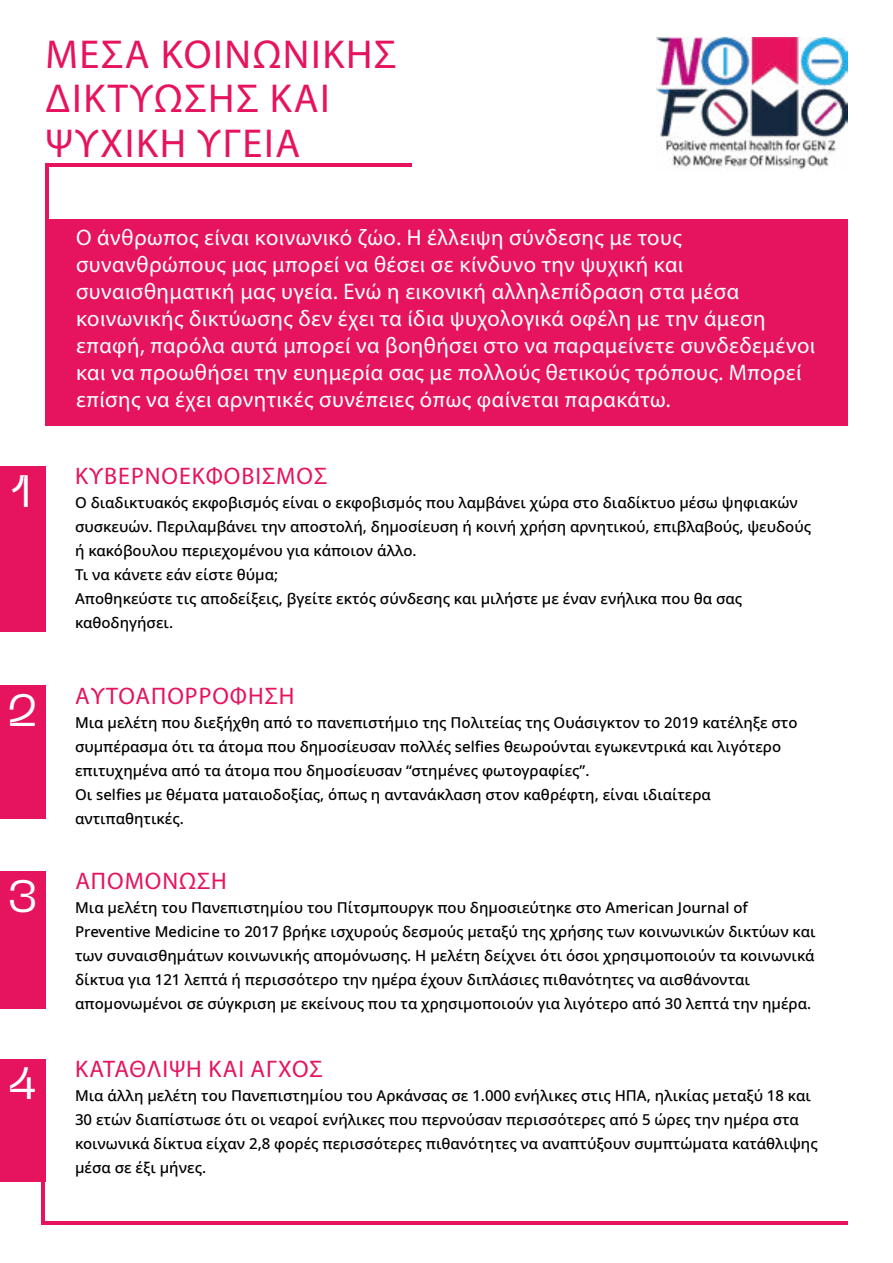
<style>
.page{position:relative;width:893px;height:1263px;background:#fff}
.page>*{position:absolute;margin:0;border:0;box-sizing:border-box;transform-origin:0 0}
.t1{font:45px "Neue Machina";color:#fff}
.t2{font:40.5px/44.5px "Myriad Pro";letter-spacing:.04em;color:#e6135e}
.t3{font:24px "Myriad Pro";letter-spacing:.04em;color:#e6135e}
.t4{font:22.5px/27px "Myriad Pro";letter-spacing:.02em;color:#fff}
.t5{font:500 15px/24px "Noto Sans";color:#000}
</style>
<div class="page">
<img style="left:656px;top:38px;width:192px;height:132px">
<hr style="left:45px;top:163px;width:4px;height:90px;background:#e6135e">
<hr style="left:45px;top:163px;width:367px;height:4px;background:#e6135e">
<hr style="left:41px;top:1114px;width:4px;height:111px;background:#e6135e">
<hr style="left:41px;top:1222px;width:807px;height:3px;background:#e6135e">
<div style="left:0;top:466px;width:45px;height:165px;background:#e6135e"></div>
<div style="left:0;top:685px;width:45px;height:134px;background:#e6135e"></div>
<div style="left:0;top:871px;width:45px;height:137px;background:#e6135e"></div>
<div style="left:0;top:1059px;width:45px;height:123px;background:#e6135e"></div>
<div style="left:45px;top:219px;width:803px;height:206px;background:#e6135e"></div>
<h2 class="t2" style="left:45px;top:31px;width:353px">ΜΕΣΑ ΚΟΙΝΩΝΙΚΗΣ<br>ΔΙΚΤΥΩΣΗΣ ΚΑΙ<br>ΨΥΧΙΚΗ ΥΓΕΙΑ</h2>
<h1 class="t1" style="left:10px;top:463px;width:23px">1</h1>
<h1 class="t1" style="left:8px;top:682px;width:32px">2</h1>
<h1 class="t1" style="left:7px;top:867px;width:32px">3</h1>
<h1 class="t1" style="left:8px;top:1055px;width:31px">4</h1>
<p class="t4" style="left:76px;top:224px;width:741px">Ο άνθρωπος είναι κοινωνικό ζώο. Η έλλειψη σύνδεσης με τους συνανθρώπους μας μπορεί να θέσει σε κίνδυνο την ψυχική και συναισθηματική μας υγεία. Ενώ η εικονική αλληλεπίδραση στα μέσα κοινωνικής δικτύωσης δεν έχει τα ίδια ψυχολογικά οφέλη με την άμεση επαφή, παρόλα αυτά μπορεί να βοηθήσει στο να παραμείνετε συνδεδεμένοι και να προωθήσει την ευημερία σας με πολλούς θετικούς τρόπους. Μπορεί επίσης να έχει αρνητικές συνέπειες όπως φαίνεται παρακάτω.</p>
<h3 class="t3" style="left:75px;top:462px;width:254px">ΚΥΒΕΡΝΟΕΚΦΟΒΙΣΜΌΣ</h3>
<p class="t5" style="left:75px;top:491px;width:737px">Ο διαδικτυακός εκφοβισμός είναι ο εκφοβισμός που λαμβάνει χώρα στο διαδίκτυο μέσω ψηφιακών συσκευών. Περιλαμβάνει την αποστολή, δημοσίευση ή κοινή χρήση αρνητικού, επιβλαβούς, ψευδούς ή κακόβουλου περιεχομένου για κάποιον άλλο.<br>Τι να κάνετε εάν είστε θύμα;<br>Αποθηκεύστε τις αποδείξεις, βγείτε εκτός σύνδεσης και μιλήστε με έναν ενήλικα που θα σας καθοδηγήσει.</p>
<h3 class="t3" style="left:75px;top:681px;width:221px">ΑΥΤΟΑΠΟΡΡΌΦΗΣΗ</h3>
<p class="t5" style="left:75px;top:710px;width:724px">Μια μελέτη που διεξήχθη από το πανεπιστήμιο της Πολιτείας της Ουάσιγκτον το 2019 κατέληξε στο συμπέρασμα ότι τα άτομα που δημοσίευσαν πολλές selfies θεωρούνται εγωκεντρικά και λιγότερο επιτυχημένα από τα άτομα που δημοσίευσαν “στημένες φωτογραφίες”.<br>Οι selfies με θέματα ματαιοδοξίας, όπως η αντανάκλαση στον καθρέφτη, είναι ιδιαίτερα αντιπαθητικές.</p>
<h3 class="t3" style="left:75px;top:866px;width:153px">ΑΠΟΜΌΝΩΣΗ</h3>
<p class="t5" style="left:75px;top:896px;width:742px">Μια μελέτη του Πανεπιστημίου του Πίτσμπουργκ που δημοσιεύτηκε στο American Journal of Preventive Medicine το 2017 βρήκε ισχυρούς δεσμούς μεταξύ της χρήσης των κοινωνικών δικτύων και των συναισθημάτων κοινωνικής απομόνωσης. Η μελέτη δείχνει ότι όσοι χρησιμοποιούν τα κοινωνικά δίκτυα για 121 λεπτά ή περισσότερο την ημέρα έχουν διπλάσιες πιθανότητες να αισθάνονται απομονωμένοι σε σύγκριση με εκείνους που τα χρησιμοποιούν για λιγότερο από 30 λεπτά την ημέρα.</p>
<h3 class="t3" style="left:75px;top:1054px;width:249px">ΚΑΤΆΘΛΙΨΗ ΚΑΙ ΆΓΧΟΣ</h3>
<p class="t5" style="left:75px;top:1084px;width:744px">Μια άλλη μελέτη του Πανεπιστημίου του Αρκάνσας σε 1.000 ενήλικες στις ΗΠΑ, ηλικίας μεταξύ 18 και 30 ετών διαπίστωσε ότι οι νεαροί ενήλικες που περνούσαν περισσότερες από 5 ώρες την ημέρα στα κοινωνικά δίκτυα είχαν 2,8 φορές περισσότερες πιθανότητες να αναπτύξουν συμπτώματα κατάθλιψης μέσα σε έξι μήνες.</p>
</div>
